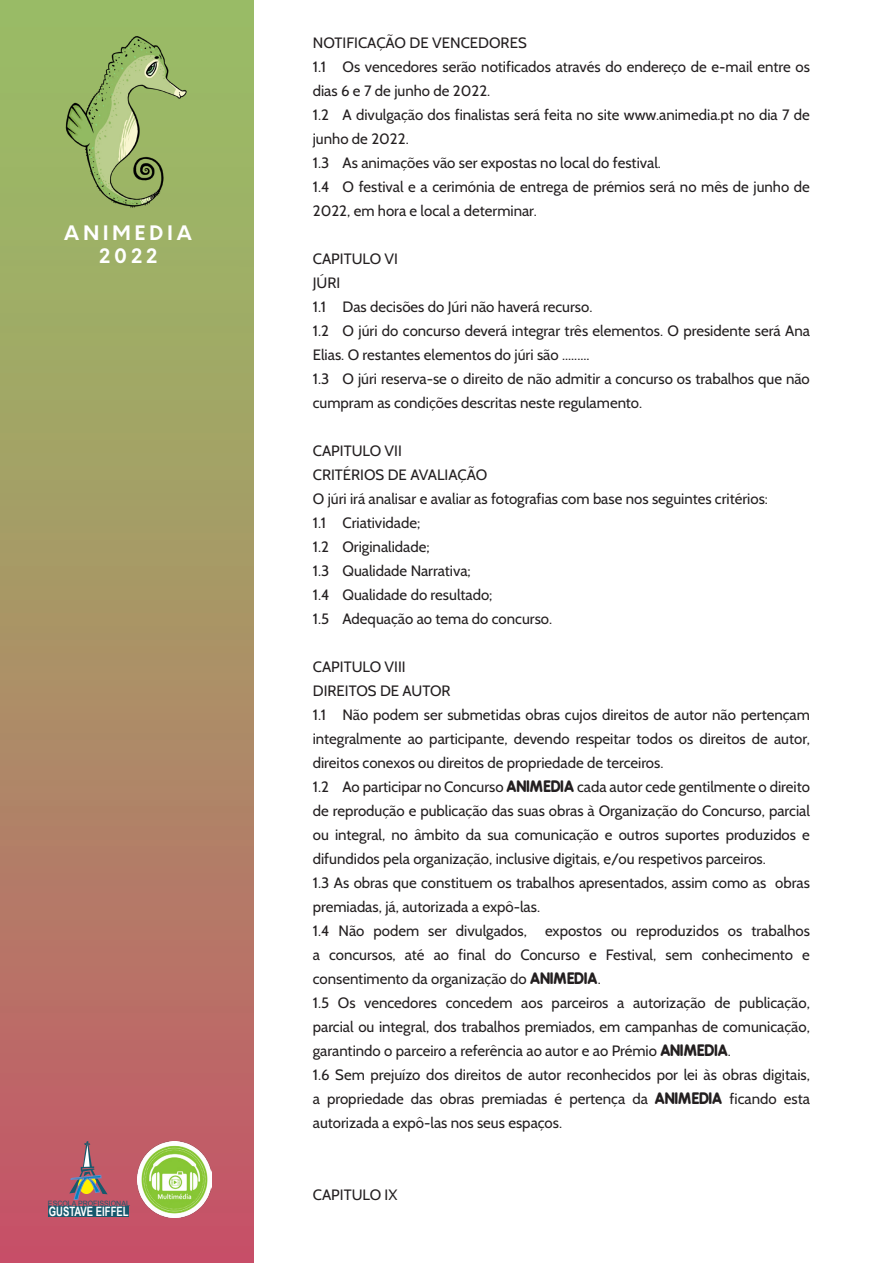
<style>
.page{position:relative;width:893px;height:1263px;background:#fff}
.page>*{position:absolute;margin:0;border:0;box-sizing:border-box;transform-origin:0 0}
.t1{font:700 19.5px "Orkney";letter-spacing:.21em;color:#fff}
.Body_Text{font:15px/24px "Cabin";color:#231f20}
.t2{font:700 12.9px "Arial Narrow";color:#fff;scale:.9 1}
.t3{font:7.35px "Arial";color:#18586c;scale:.96 1}
.s1{font-family:"B Preplay";font-weight:700}
</style>
<div class="page">
<div style="left:0;top:0;width:254px;height:1263px;background:linear-gradient(to bottom,#94c765,#c35868)"></div>
<img style="left:42px;top:33px;width:169px;height:181px">
<div style="left:48px;top:1206px;width:81px;height:11px;background:#18586c"></div>
<svg style="left:69px;top:1141px;width:39px;height:58px;background:#a76d6f"></svg>
<img style="left:138px;top:1141px;width:74px;height:76px">
<p class="t1" style="left:64px;top:220px;width:129px">ANIMEDIA</p>
<p class="t1" style="left:99px;top:243px;width:60px">2022</p>
<p class="t3" style="left:48px;top:1199px;width:87px">ESCOLA PROFISSIONAL</p>
<p class="t2" style="left:49px;top:1202px;width:90px">GUSTAVE EIFFEL</p>
<p class="Body_Text" style="left:313px;top:31px;width:215px">NOTIFICAÇÃO DE VENCEDORES</p>
<p class="Body_Text" style="left:313px;top:55px;width:499px">1.1 Os vencedores serão notificados através do endereço de e-mail entre os dias 6 e 7 de junho de 2022.</p>
<p class="Body_Text" style="left:313px;top:103px;width:499px">1.2 A divulgação dos finalistas será feita no site www.animedia.pt no dia 7 de junho de 2022.</p>
<p class="Body_Text" style="left:313px;top:151px;width:350px">1.3 As animações vão ser expostas no local do festival.</p>
<p class="Body_Text" style="left:313px;top:175px;width:499px">1.4 O festival e a cerimónia de entrega de prémios será no mês de junho de<br>2022, em hora e local a determinar.</p>
<p class="Body_Text" style="left:313px;top:247px;width:87px">CAPITULO VI</p>
<p class="Body_Text" style="left:313px;top:271px;width:29px">JÚRI</p>
<p class="Body_Text" style="left:313px;top:295px;width:281px">1.1 Das decisões do Júri não haverá recurso.</p>
<p class="Body_Text" style="left:313px;top:319px;width:499px">1.2 O júri do concurso deverá integrar três elementos. O presidente será Ana<br>Elias. O restantes elementos do júri são .........</p>
<p class="Body_Text" style="left:313px;top:367px;width:499px">1.3 O júri reserva-se o direito de não admitir a concurso os trabalhos que não cumpram as condições descritas neste regulamento.</p>
<p class="Body_Text" style="left:313px;top:439px;width:91px">CAPITULO VII</p>
<p class="Body_Text" style="left:313px;top:463px;width:176px">CRITÉRIOS DE AVALIAÇÃO</p>
<p class="Body_Text" style="left:313px;top:487px;width:457px">O júri irá analisar e avaliar as fotografias com base nos seguintes critérios:</p>
<p class="Body_Text" style="left:313px;top:511px;width:109px">1.1 Criatividade;</p>
<p class="Body_Text" style="left:313px;top:535px;width:118px">1.2 Originalidade;</p>
<p class="Body_Text" style="left:313px;top:559px;width:160px">1.3 Qualidade Narrativa;</p>
<p class="Body_Text" style="left:313px;top:583px;width:181px">1.4 Qualidade do resultado;</p>
<p class="Body_Text" style="left:313px;top:607px;width:241px">1.5 Adequação ao tema do concurso.</p>
<p class="Body_Text" style="left:313px;top:655px;width:94px">CAPITULO VIII</p>
<p class="Body_Text" style="left:313px;top:679px;width:139px">DIREITOS DE AUTOR</p>
<p class="Body_Text" style="left:313px;top:703px;width:499px;text-align:justify">1.1 Não podem ser submetidas obras cujos direitos de autor não pertençam integralmente ao participante, devendo respeitar todos os direitos de autor, direitos conexos ou direitos de propriedade de terceiros.</p>
<p class="Body_Text" style="left:313px;top:775px;width:499px;text-align:justify">1.2 Ao participar no Concurso <span class="s1">ANIMEDIA</span> cada autor cede gentilmente o direito de reprodução e publicação das suas obras à Organização do Concurso, parcial ou integral, no âmbito da sua comunicação e outros suportes produzidos e difundidos pela organização, inclusive digitais, e/ou respetivos parceiros.</p>
<p class="Body_Text" style="left:313px;top:871px;width:499px">1.3 As obras que constituem os trabalhos apresentados, assim como as obras premiadas, já, autorizada a expô-las.</p>
<p class="Body_Text" style="left:313px;top:919px;width:499px;text-align:justify">1.4 Não podem ser divulgados, expostos ou reproduzidos os trabalhos a concursos, até ao final do Concurso e Festival, sem conhecimento e consentimento da organização do <span class="s1">ANIMEDIA</span>.</p>
<p class="Body_Text" style="left:313px;top:991px;width:499px;text-align:justify">1.5 Os vencedores concedem aos parceiros a autorização de publicação, parcial ou integral, dos trabalhos premiados, em campanhas de comunicação, garantindo o parceiro a referência ao autor e ao Prémio <span class="s1">ANIMEDIA</span>.</p>
<p class="Body_Text" style="left:313px;top:1063px;width:499px;text-align:justify">1.6 Sem prejuízo dos direitos de autor reconhecidos por lei às obras digitais, a propriedade das obras premiadas é pertença da <span class="s1">ANIMEDIA</span> ficando esta autorizada a expô-las nos seus espaços.</p>
<p class="Body_Text" style="left:313px;top:1183px;width:86px">CAPITULO IX</p>
</div>
